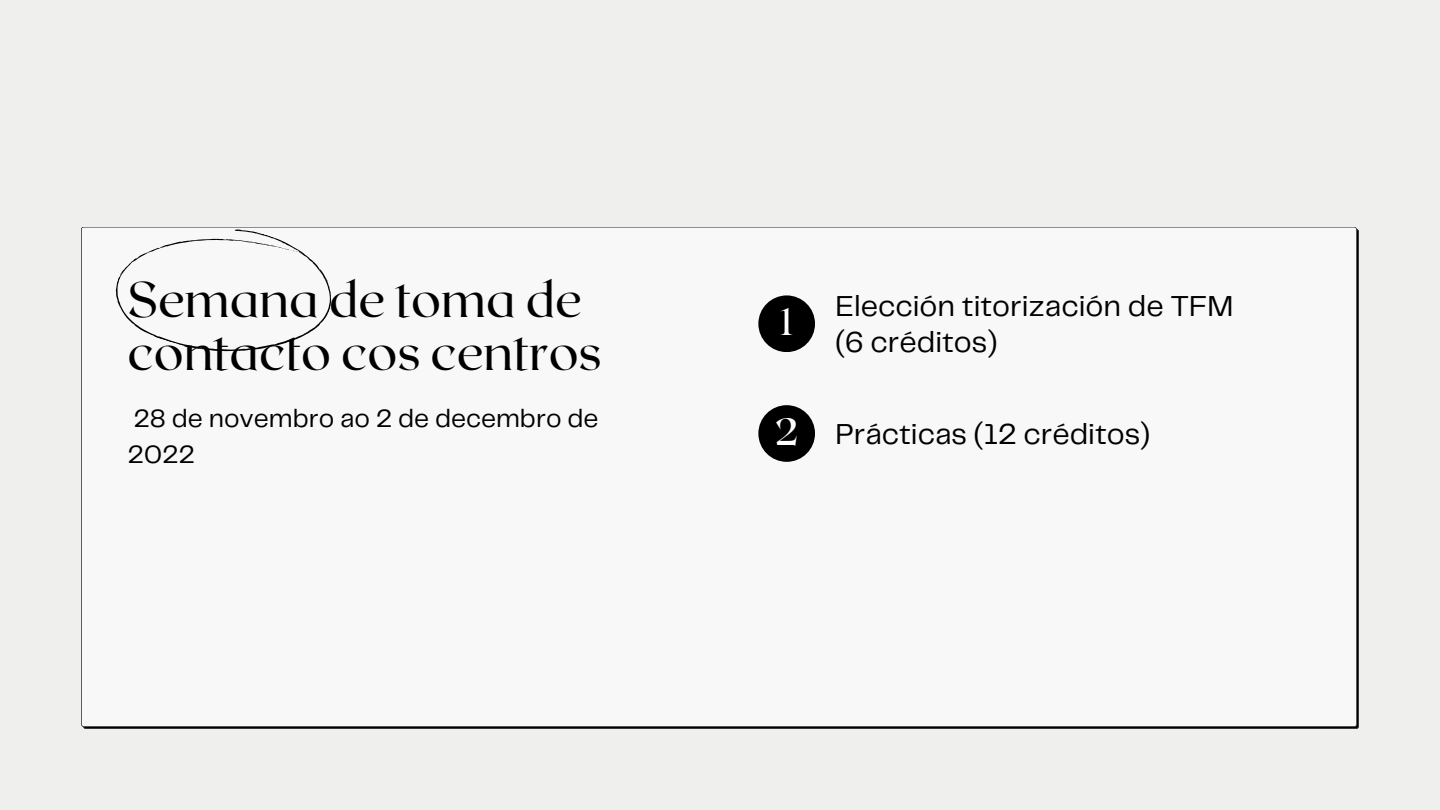
<style>
.page{position:relative;width:1440px;height:810px;background:#efefee}
.page>*{position:absolute;margin:0;border:0;box-sizing:border-box;transform-origin:0 0}
.t1{font:50px/52.5px "Roxborough CF";color:#000}
.t2{font:37.8px "Roxborough CF";color:#fff}
.t3{font:30px/36px "Telegraf";color:#000}
.t4{font:26px/36px "Telegraf";color:#000}
.s1{font-family:"Roxborough CF";font-weight:700;font-size:37.8px;color:#fff}
</style>
<div class="page">
<div style="left:81px;top:227px;width:1278px;height:502px;background:#f8f8f8"></div>
<div style="left:758px;top:295px;width:57px;height:57px;background:#000;border-radius:50%"></div>
<div style="left:105px;top:227px;width:240px;height:158px;background:#f8f8f8"></div>
<div style="left:758px;top:405px;width:57px;height:57px;background:#000;border-radius:50%"></div>
<h1 class="t1" style="left:128px;top:271px;width:476px">Semana de toma de contacto cos centros</h1>
<p class="t2" style="left:781px;top:298px;width:13px">1</p>
<p class="t3" style="left:835px;top:290px;width:400px">Elección titorización de TFM (6 créditos)</p>
<p class="t4" style="left:128px;top:402px;width:472px">28 de novembro ao 2 de decembro de<br>2022</p>
<p class="t3" style="left:775px;top:418px;width:377px"><span class="s1">2</span> Prácticas (12 créditos)</p>
</div>
